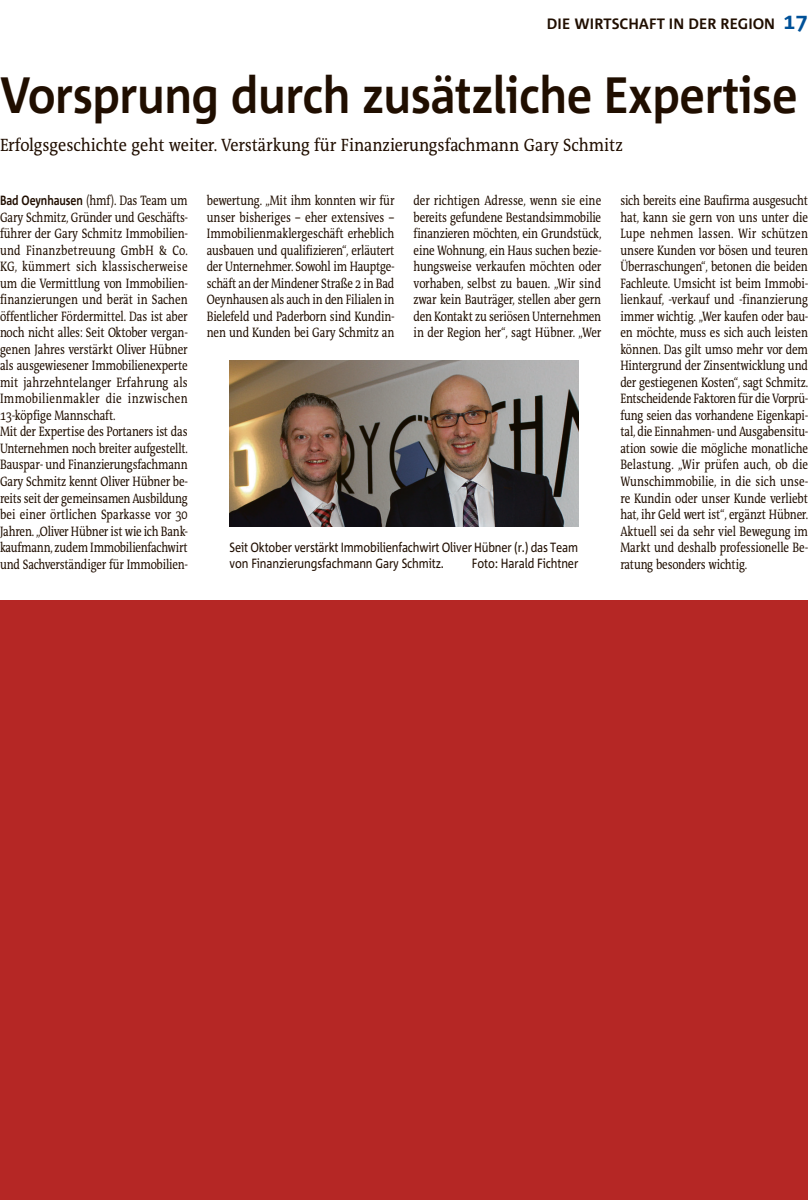
<style>
.page{position:relative;width:808px;height:1200px;background:#fff}
.page>*{position:absolute;margin:0;border:0;box-sizing:border-box;transform-origin:0 0}
.t1{font:700 51px "Corpid";letter-spacing:-.01em;color:#200e00;scale:.9 1}
.t2{font:18px "The Antiqua Sun";color:#200e00;scale:.9 1}
.t3{font:700 15px "Corpid";color:#200e00}
.t4{font:13.8px/16.5px "The Antiqua Sun";letter-spacing:-.01em;color:#200e00;text-align:justify;scale:.8 1}
.t5{font:13.35px/16px "Corpid";letter-spacing:-.015em;color:#200e00;scale:.84 1}
.s1{font-size:22.5px;color:#005198}
.s2{font-family:"Corpid";font-weight:700;font-size:13.35px}
</style>
<div class="page">
<img style="left:230px;top:361px;width:348px;height:165px">
<div style="left:0;top:600px;width:808px;height:599px;background:#b52725"></div>
<p class="t3" style="left:547px;top:15px;width:262px">DIE WIRTSCHAFT IN DER REGION <span class="s1">17</span></p>
<h1 class="t1" style="left:0;top:68px;width:888px">Vorsprung durch zusätzliche Expertise</h1>
<h2 class="t2" style="left:0;top:135px;width:694px">Erfolgsgeschichte geht weiter. Verstärkung für Finanzierungsfachmann Gary Schmitz</h2>
<p class="t4" style="left:0;top:193px;width:236px;text-align:left"><span class="s2">Bad Oeynhausen</span> (hmf). Das Team um Gary Schmitz, Gründer und Geschäfts&shy;führer der Gary Schmitz Immobilien&shy;und Finanzbetreuung GmbH &amp; Co.<br>KG, kümmert sich klassischerweise um die Vermittlung von Immobilien&shy;finanzierungen und berät in Sachen öffentlicher Fördermittel. Das ist aber noch nicht alles: Seit Oktober vergan&shy;genen Jahres verstärkt Oliver Hübner als ausgewiesener Immobilienexperte mit jahrzehntelanger Erfahrung als Immobilienmakler die inzwischen 13-köpfige Mannschaft.<br>Mit der Expertise des Portaners ist das Unternehmen noch breiter aufgestellt.<br>Bauspar- und Finanzierungsfachmann Gary Schmitz kennt Oliver Hübner be&shy;reits seit der gemeinsamen Ausbildung bei einer örtlichen Sparkasse vor 30<br>Jahren. „Oliver Hübner ist wie ich Bank&shy;kaufmann, zudem Immobilienfachwirt und Sachverständiger für Immobilien-</p>
<p class="t4" style="left:207px;top:193px;width:236px">bewertung. „Mit ihm konnten wir für unser bisheriges – eher extensives – Immobilienmaklergeschäft erheblich ausbauen und qualifizieren“, erläutert der Unternehmer. Sowohl im Hauptge&shy;schäft an der Mindener Straße 2 in Bad Oeynhausen als auch in den Filialen in Bielefeld und Paderborn sind Kundin&shy;nen und Kunden bei Gary Schmitz an</p>
<p class="t4" style="left:414px;top:193px;width:236px">der richtigen Adresse, wenn sie eine bereits gefundene Bestandsimmobilie finanzieren möchten, ein Grundstück, eine Wohnung, ein Haus suchen bezie&shy;hungsweise verkaufen möchten oder vorhaben, selbst zu bauen. „Wir sind zwar kein Bauträger, stellen aber gern den Kontakt zu seriösen Unternehmen in der Region her“, sagt Hübner. „Wer</p>
<p class="t4" style="left:620px;top:193px;width:236px">sich bereits eine Baufirma ausgesucht hat, kann sie gern von uns unter die Lupe nehmen lassen. Wir schützen unsere Kunden vor bösen und teuren Überraschungen“, betonen die beiden Fachleute. Umsicht ist beim Immobi&shy;lienkauf, -verkauf und -finanzierung immer wichtig. „Wer kaufen oder bau&shy;en möchte, muss es sich auch leisten können. Das gilt umso mehr vor dem Hintergrund der Zinsentwicklung und der gestiegenen Kosten“, sagt Schmitz.<br>Entscheidende Faktoren für die Vorprü&shy;fung seien das vorhandene Eigenkapi&shy;tal, die Einnahmen- und Ausgabensitu&shy;ation sowie die mögliche monatliche Belastung. „Wir prüfen auch, ob die Wunschimmobilie, in die sich unse&shy;re Kundin oder unser Kunde verliebt hat, ihr Geld wert ist“, ergänzt Hübner.<br>Aktuell sei da sehr viel Bewegung im Markt und deshalb professionelle Be&shy;ratung besonders wichtig.</p>
<p class="t5" style="left:230px;top:539px;width:416px">Seit Oktober verstärkt Immobilienfachwirt Oliver Hübner (r.) das Team von Finanzierungsfachmann Gary Schmitz.</p>
<p class="t5" style="left:472px;top:555px;width:128px">Foto: Harald Fichtner</p>
</div>
